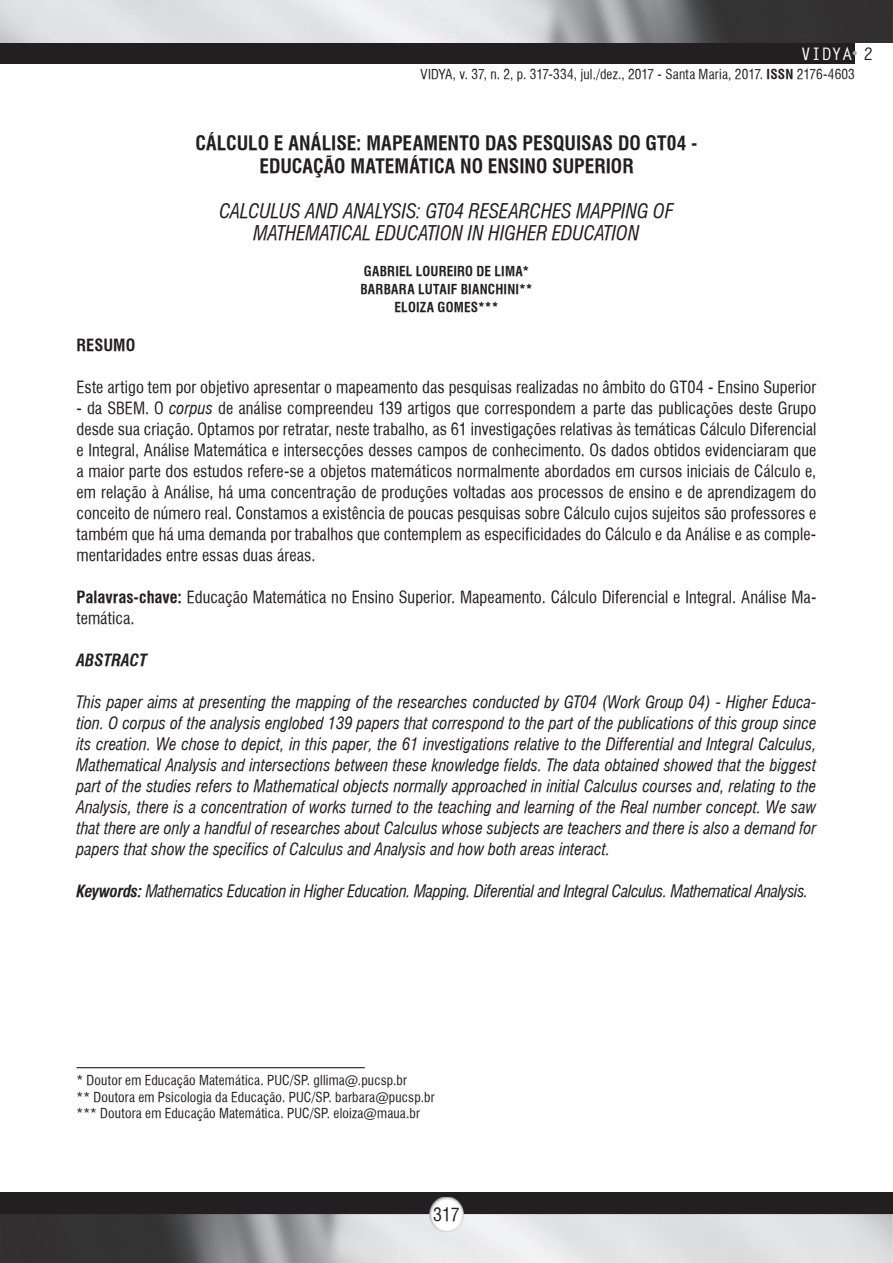
<style>
.page{position:relative;width:893px;height:1263px;background:#fff}
.page>*{position:absolute;margin:0;border:0;box-sizing:border-box;transform-origin:0 0}
.t1{font:italic condensed 19.5px/22.5px "Halvett";color:#231f20;text-align:center}
.t2{font:700 condensed 19.5px/22.5px "Halvett";color:#231f20;text-align:center}
.t3{font:18px "Halvett Condensed";color:#231f20}
.t4{font:700 17.25px "Letter Gothic Std";color:#fff}
.t5{font:16.5px/21px "Halvett Condensed";letter-spacing:.005em;color:#231f20;text-align:justify}
.t6{font:italic condensed 16.5px/21px "Halvett";letter-spacing:-.02em;color:#231f20;text-align:justify}
.t7{font:italic 700 condensed 16.5px "Halvett";color:#231f20}
.t8{font:700 condensed 16.5px "Halvett";letter-spacing:.005em;color:#231f20}
.t9{font:13.5px/16.5px "Halvett Condensed";letter-spacing:.01em;color:#231f20}
.t10{font:700 condensed 13.5px/18px "Halvett";letter-spacing:.015em;color:#231f20;text-align:center}
.s1{color:#231f20}
.s2{font-family:"Halvett";font-weight:700;font-stretch:condensed}
.s3{font-family:"Halvett";font-style:italic;font-stretch:condensed}
.s4{font-weight:700}
</style>
<div class="page">
<div style="left:0;top:0;width:855px;height:64px;background:#231f20"></div>
<img style="left:0;top:0;width:893px;height:43px">
<svg style="left:853px;top:51px;width:4px;height:4px"></svg>
<div style="left:0;top:1193px;width:893px;height:70px;background:#231f20"></div>
<img style="left:0;top:1214px;width:893px;height:49px">
<img style="left:429px;top:1197px;width:34px;height:34px">
<hr style="left:77px;top:1067px;width:288px;height:1px;background:#231f20">
<p class="t4" style="left:801px;top:43px;width:74px">VIDYA <span class="s1">2</span></p>
<p class="t9" style="left:421px;top:66px;width:436px">VIDYA, v. 37, n. 2, p. 317-334, jul./dez., 2017 - Santa Maria, 2017. <span class="s2">ISSN</span> 2176-4603</p>
<p class="t2" style="left:195px;top:132px;width:504px">CÁLCULO E ANÁLISE: MAPEAMENTO DAS PESQUISAS DO GT04 -<br>EDUCAÇÃO MATEMÁTICA NO ENSINO SUPERIOR</p>
<p class="t1" style="left:219px;top:200px;width:456px">CALCULUS AND ANALYSIS: GT04 RESEARCHES MAPPING OF<br>MATHEMATICAL EDUCATION IN HIGHER EDUCATION</p>
<p class="t10" style="left:360px;top:262px;width:174px">GABRIEL LOUREIRO DE LIMA*<br>BARBARA LUTAIF BIANCHINI**<br>ELOIZA GOMES***</p>
<p class="t8" style="left:77px;top:335px;width:60px">RESUMO</p>
<p class="t5" style="left:77px;top:377px;width:741px">Este artigo tem por objetivo apresentar o mapeamento das pesquisas realizadas no âmbito do GT04 - Ensino Superior</p>
<p class="t5" style="left:77px;top:398px;width:741px">- da SBEM. O <span class="s3">corpus</span> de análise compreendeu 139 artigos que correspondem a parte das publicações deste Grupo desde sua criação. Optamos por retratar, neste trabalho, as 61 investigações relativas às temáticas Cálculo Diferencial e Integral, Análise Matemática e intersecções desses campos de conhecimento. Os dados obtidos evidenciaram que a maior parte dos estudos refere-se a objetos matemáticos normalmente abordados em cursos iniciais de Cálculo e, em relação à Análise, há uma concentração de produções voltadas aos processos de ensino e de aprendizagem do conceito de número real. Constamos a existência de poucas pesquisas sobre Cálculo cujos sujeitos são professores e também que há uma demanda por trabalhos que contemplem as especificidades do Cálculo e da Análise e as comple&shy;mentaridades entre essas duas áreas.</p>
<p class="t5" style="left:77px;top:587px;width:741px"><span class="s2">Palavras-chave:</span> Educação Matemática no Ensino Superior. Mapeamento. Cálculo Diferencial e Integral. Análise Ma&shy;temática.</p>
<p class="t7" style="left:77px;top:650px;width:72px">ABSTRACT</p>
<p class="t6" style="left:77px;top:692px;width:741px">This paper aims at presenting the mapping of the researches conducted by GT04 (Work Group 04) - Higher Educa&shy;tion. O corpus of the analysis englobed 139 papers that correspond to the part of the publications of this group since its creation. We chose to depict, in this paper, the 61 investigations relative to the Differential and Integral Calculus, Mathematical Analysis and intersections between these knowledge fields. The data obtained showed that the biggest part of the studies refers to Mathematical objects normally approached in initial Calculus courses and, relating to the Analysis, there is a concentration of works turned to the teaching and learning of the Real number concept. We saw that there are only a handful of researches about Calculus whose subjects are teachers and there is also a demand for papers that show the specifics of Calculus and Analysis and how both areas interact.</p>
<p class="t6" style="left:77px;top:881px;width:733px"><span class="s4">Keywords:</span> Mathematics Education in Higher Education. Mapping. Diferential and Integral Calculus. Mathematical Analysis.</p>
<p class="t9" style="left:77px;top:1072px;width:360px">* Doutor em Educação Matemática. PUC/SP. gllima@.pucsp.br<br>** Doutora em Psicologia da Educação. PUC/SP. barbara@pucsp.br *** Doutora em Educação Matemática. PUC/SP. eloiza@maua.br</p>
<p class="t3" style="left:433px;top:1204px;width:28px">317</p>
</div>
